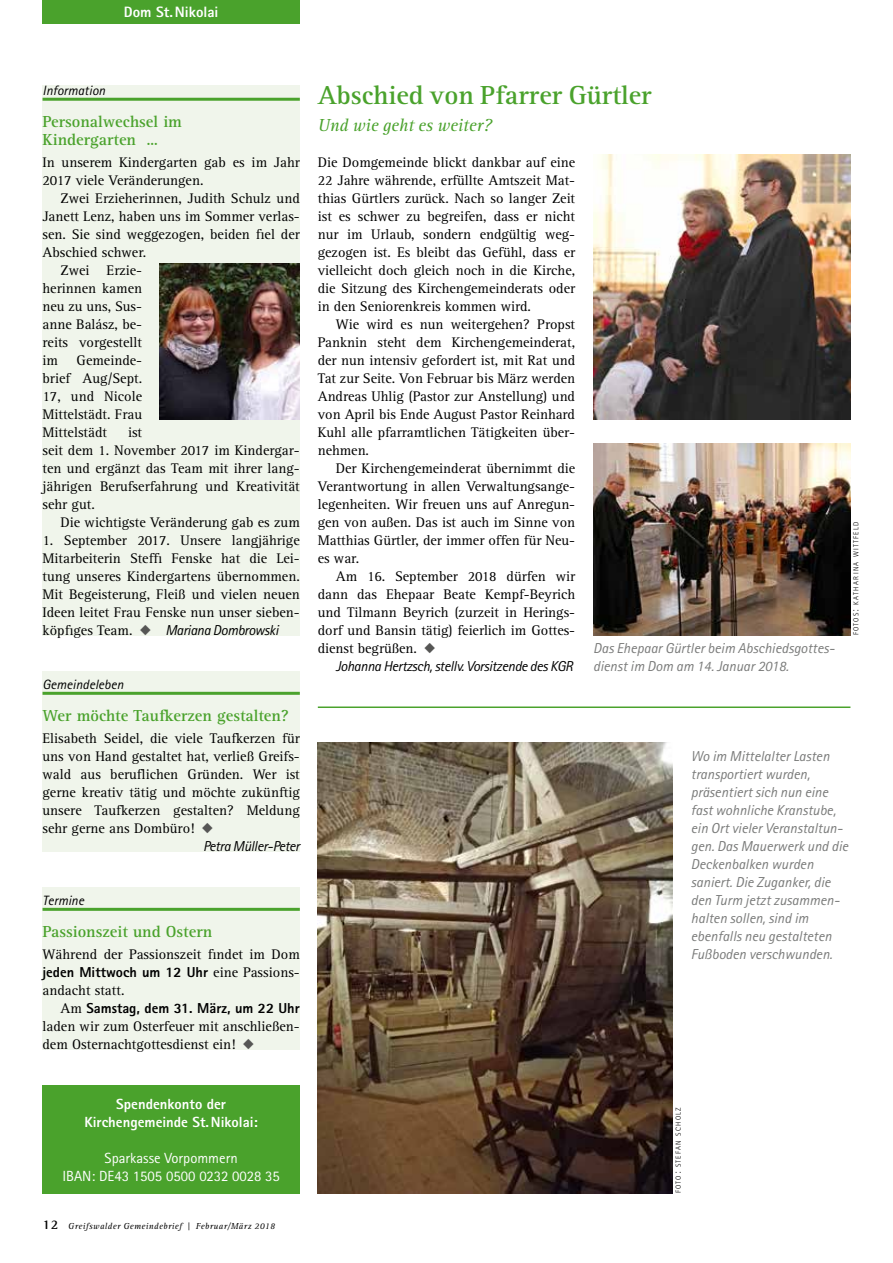
<style>
.page{position:relative;width:893px;height:1263px;background:#fff}
.page>*{position:absolute;margin:0;border:0;box-sizing:border-box;transform-origin:0 0}
.t1{font:700 27px "Rotis Serif";color:#4aa22c}
.t2{font:italic 18px "Rotis Serif";color:#4aa22c}
.t3{font:700 16.5px/18px "Rotis Serif";color:#4aa22c}
.t4{font:800 15px "Rotis Sans Serif";color:#fff}
.t5{font:14.7px/18px "Rotis Sans Serif";color:#fff;text-align:center}
.t6{font:800 14.7px/18px "Rotis Sans Serif";color:#fff;text-align:center}
.t7{font:14.4px/18px "Rotis Serif";color:#000;text-align:justify}
.t8{font:italic 14.4px/18px "Rotis Sans Serif";color:#7a7b7a}
.t9{font:italic 14.4px "Rotis Sans Serif";letter-spacing:-.025em;color:#000}
.t10{font:800 14.4px "Rotis Sans Serif";color:#000}
.t11{font:italic 13.5px "Rotis Sans Serif";color:#000}
.t12{font:italic 9px "Rotis Serif";letter-spacing:.045em;color:#000}
.t13{font:300 7.35px "Rotis Sans Serif";letter-spacing:.17em;color:#000}
.s1{font-family:"Rotis Serif";font-style:normal}
.s2{color:#565655}
.s3{font-family:"Rotis Serif";font-weight:400}
.s4{font-size:10.5px}
.s5{font-family:"Rotis Semi Serif";font-weight:700;font-style:normal;font-size:13.5px}
</style>
<div class="page">
<div style="left:43px;top:0;width:257px;height:23px;background:#4aa22c"></div>
<img style="left:318px;top:742px;width:355px;height:451px">
<div style="left:43px;top:85px;width:257px;height:550px;background:#f0f5eb"></div>
<hr style="left:43px;top:98px;width:257px;height:3px;background:#4aa22c">
<img style="left:159px;top:264px;width:141px;height:155px">
<img style="left:593px;top:154px;width:257px;height:265px">
<div style="left:43px;top:671px;width:257px;height:180px;background:#f0f5eb"></div>
<hr style="left:43px;top:692px;width:257px;height:3px;background:#4aa22c">
<hr style="left:318px;top:706px;width:532px;height:2px;background:#4aa22c">
<div style="left:43px;top:1085px;width:257px;height:108px;background:#4aa22c"></div>
<img style="left:593px;top:443px;width:257px;height:192px">
<div style="left:43px;top:887px;width:257px;height:162px;background:#f0f5eb"></div>
<hr style="left:43px;top:908px;width:257px;height:3px;background:#4aa22c">
<p class="t4" style="left:124px;top:3px;width:96px">Dom St.Nikolai</p>
<p class="t11" style="left:43px;top:83px;width:64px">Information</p>
<p class="t3" style="left:43px;top:113px;width:141px">Personalwechsel im<br>Kindergarten …</p>
<p class="t7" style="left:43px;top:154px;width:259px">In unserem Kindergarten gab es im Jahr<br>2017 viele Veränderungen.</p>
<p class="t7" style="left:61px;top:190px;width:241px">Zwei Erzieherinnen, Judith Schulz und</p>
<p class="t7" style="left:43px;top:208px;width:259px">Janett Lenz, haben uns im Sommer verlas-</p>
<p class="t7" style="left:43px;top:226px;width:259px">sen. Sie sind weggezogen, beiden fiel der</p>
<p class="t7" style="left:43px;top:244px;width:105px">Abschied schwer.</p>
<p class="t7" style="left:61px;top:262px;width:83px">Zwei Erzie-</p>
<p class="t7" style="left:43px;top:280px;width:101px">herinnen kamen</p>
<p class="t7" style="left:43px;top:298px;width:101px">neu zu uns, Sus-</p>
<p class="t7" style="left:43px;top:316px;width:101px">anne Balász, be-</p>
<p class="t7" style="left:43px;top:334px;width:101px">reits vorgestellt</p>
<p class="t7" style="left:43px;top:352px;width:17px">im</p>
<p class="t7" style="left:43px;top:352px;width:101px;text-indent:34px">Gemeinde&shy;brief Aug/Sept.<br>17, und Nicole Mittelstädt. Frau Mittelstädt</p>
<p class="t7" style="left:43px;top:424px;width:259px;text-align:left;text-indent:85px">ist<br>seit dem 1. November 2017 im Kindergar&shy;ten und ergänzt das Team mit ihrer lang&shy;jährigen Berufserfahrung und Kreativität sehr gut.</p>
<p class="t7" style="left:61px;top:514px;width:241px">Die wichtigste Veränderung gab es zum</p>
<p class="t7" style="left:43px;top:532px;width:259px">1. September 2017. Unsere langjährige Mitarbeiterin Steffi Fenske hat die Lei&shy;tung unseres Kindergartens übernommen.<br>Mit Begeisterung, Fleiß und vielen neuen Ideen leitet Frau Fenske nun unser sieben-</p>
<p class="t9" style="left:43px;top:622px;width:237px"><span class="s1">köpfiges Team.</span> <span class="s2">◆</span> Mariana Dombrowski</p>
<p class="t11" style="left:43px;top:677px;width:82px">Gemeindeleben</p>
<p class="t3" style="left:43px;top:707px;width:248px">Wer möchte Taufkerzen gestalten?</p>
<p class="t7" style="left:43px;top:730px;width:259px">Elisabeth Seidel, die viele Taufkerzen für uns von Hand gestaltet hat, verließ Greifs&shy;wald aus beruflichen Gründen. Wer ist gerne kreativ tätig und möchte zukünftig unsere Taufkerzen gestalten? Meldung sehr gerne ans Dombüro! <span class="s2">◆</span></p>
<p class="t9" style="left:203px;top:838px;width:98px">Petra Müller-Peter</p>
<p class="t11" style="left:43px;top:893px;width:43px">Termine</p>
<p class="t3" style="left:43px;top:923px;width:171px">Passionszeit und Ostern</p>
<p class="t7" style="left:43px;top:946px;width:259px">Während der Passionszeit findet im Dom</p>
<p class="t10" style="left:43px;top:963px;width:259px">jeden Mittwoch um 12 Uhr <span class="s3">eine Passions-</span></p>
<p class="t7" style="left:43px;top:982px;width:83px">andacht statt.</p>
<p class="t10" style="left:61px;top:999px;width:241px"><span class="s3">Am</span> Samstag, dem 31. März, um 22 Uhr</p>
<p class="t7" style="left:43px;top:1018px;width:259px">laden wir zum Osterfeuer mit anschließen&shy;dem Osternachtgottesdienst ein! <span class="s2">◆</span></p>
<h1 class="t1" style="left:318px;top:79px;width:335px">Abschied von Pfarrer Gürtler</h1>
<p class="t2" style="left:318px;top:115px;width:175px">Und wie geht es weiter?</p>
<p class="t7" style="left:318px;top:154px;width:259px">Die Domgemeinde blickt dankbar auf eine 22 Jahre währende, erfüllte Amtszeit Mat&shy;thias Gürtlers zurück. Nach so langer Zeit ist es schwer zu begreifen, dass er nicht nur im Urlaub, sondern endgültig weg&shy;gezogen ist. Es bleibt das Gefühl, dass er vielleicht doch gleich noch in die Kirche, die Sitzung des Kirchengemeinderats oder in den Seniorenkreis kommen wird.</p>
<p class="t7" style="left:318px;top:316px;width:259px;text-indent:18px">Wie wird es nun weitergehen? Propst Panknin steht dem Kirchengemeinderat, der nun intensiv gefordert ist, mit Rat und Tat zur Seite. Von Februar bis März werden Andreas Uhlig (Pastor zur Anstellung) und von April bis Ende August Pastor Reinhard Kuhl alle pfarramtlichen Tätigkeiten über&shy;nehmen.</p>
<p class="t7" style="left:318px;top:460px;width:259px;text-indent:18px">Der Kirchengemeinderat übernimmt die Verantwortung in allen Verwaltungsange&shy;legenheiten. Wir freuen uns auf Anregun&shy;gen von außen. Das ist auch im Sinne von Matthias Gürtler, der immer offen für Neu&shy;es war.</p>
<p class="t7" style="left:318px;top:568px;width:259px;text-indent:18px">Am 16. September 2018 dürfen wir dann das Ehepaar Beate Kempf-Beyrich und Tilmann Beyrich (zurzeit in Herings&shy;dorf und Bansin tätig) feierlich im Gottes&shy;dienst begrüßen. <span class="s2">◆</span></p>
<p class="t9" style="left:336px;top:658px;width:239px">Johanna Hertzsch, stellv. Vorsitzende des KGR</p>
<p class="t8" style="left:593px;top:639px;width:243px">Das Ehepaar Gürtler beim Abschiedsgottes&shy;dienst im Dom am 14. Januar 2018.</p>
<p class="t13" style="left:852px;top:635px;width:115px;rotate:-90deg">fotos<span class="s4">:</span> katharina wittfeld</p>
<p class="t8" style="left:691px;top:747px;width:159px">Wo im Mittelalter Lasten transportiert wurden, präsentiert sich nun eine fast wohnliche Kranstube, ein Ort vieler Veranstaltun&shy;gen. Das Mauerwerk und die<br>Deckenbalken wurden saniert. Die Zuganker, die den Turm jetzt zusammen&shy;halten sollen, sind im ebenfalls neu gestalteten<br>Fußboden verschwunden.</p>
<p class="t6" style="left:84px;top:1095px;width:175px">Spendenkonto der<br>Kirchengemeinde St.Nikolai:</p>
<p class="t5" style="left:62px;top:1149px;width:219px">Sparkasse Vorpommern<br>IBAN: DE43 1505 0500 0232 0028 35</p>
<p class="t12" style="left:43px;top:1221px;width:234px"><span class="s5">12</span> Greifswalder Gemeindebrief | Februar/März 2018</p>
<p class="t13" style="left:674px;top:1193px;width:88px;rotate:-90deg">foto<span class="s4">:</span> stefan scholz</p>
</div>
